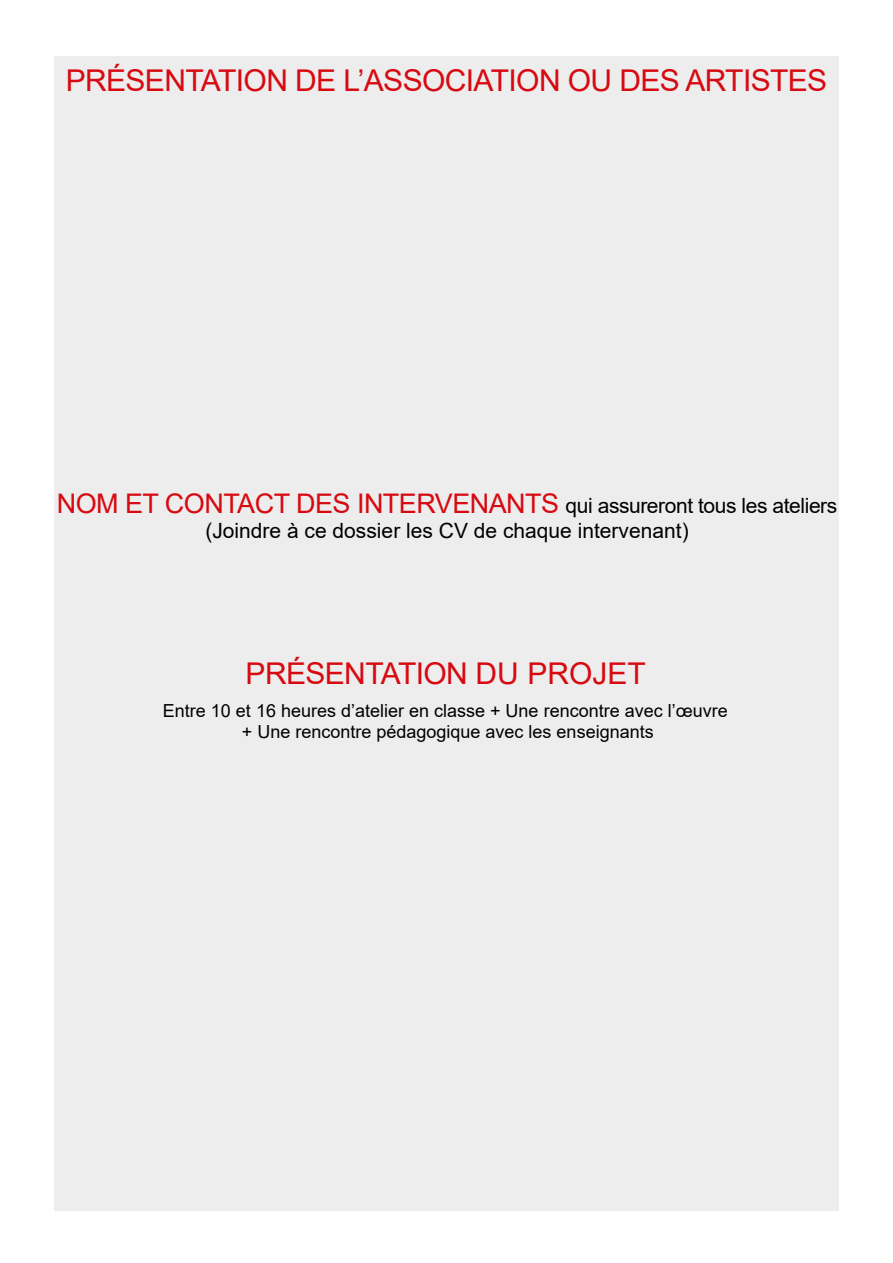
<style>
.page{position:relative;width:893px;height:1263px;background:#fff}
.page>*{position:absolute;margin:0;border:0;box-sizing:border-box;transform-origin:0 0}
.t1{font:30px "Arial";letter-spacing:-.02em;color:#d70911}
.t2{font:21px/25.2px "Arial";color:#000;text-align:center}
.t3{font:18px/21.6px "Arial";color:#000;text-align:center}
.s1{font-size:27px;color:#d70911}
</style>
<div class="page">
<div style="left:54px;top:56px;width:785px;height:1155px;background:#ededed"></div>
<h1 class="t1" style="left:66px;top:60px;width:763px">PRÉSENTATION DE L’ASSOCIATION OU DES ARTISTES</h1>
<p class="t2" style="left:57px;top:492px;width:782px"><span class="s1">NOM ET CONTACT DES INTERVENANTS</span> qui assureront tous les ateliers (Joindre à ce dossier les CV de chaque intervenant)</p>
<h1 class="t1" style="left:246px;top:653px;width:402px">PRÉSENTATION DU PROJET</h1>
<p class="t3" style="left:163px;top:699px;width:566px">Entre 10 et 16 heures d’atelier en classe + Une rencontre avec l’œuvre + Une rencontre pédagogique avec les enseignants</p>
</div>
